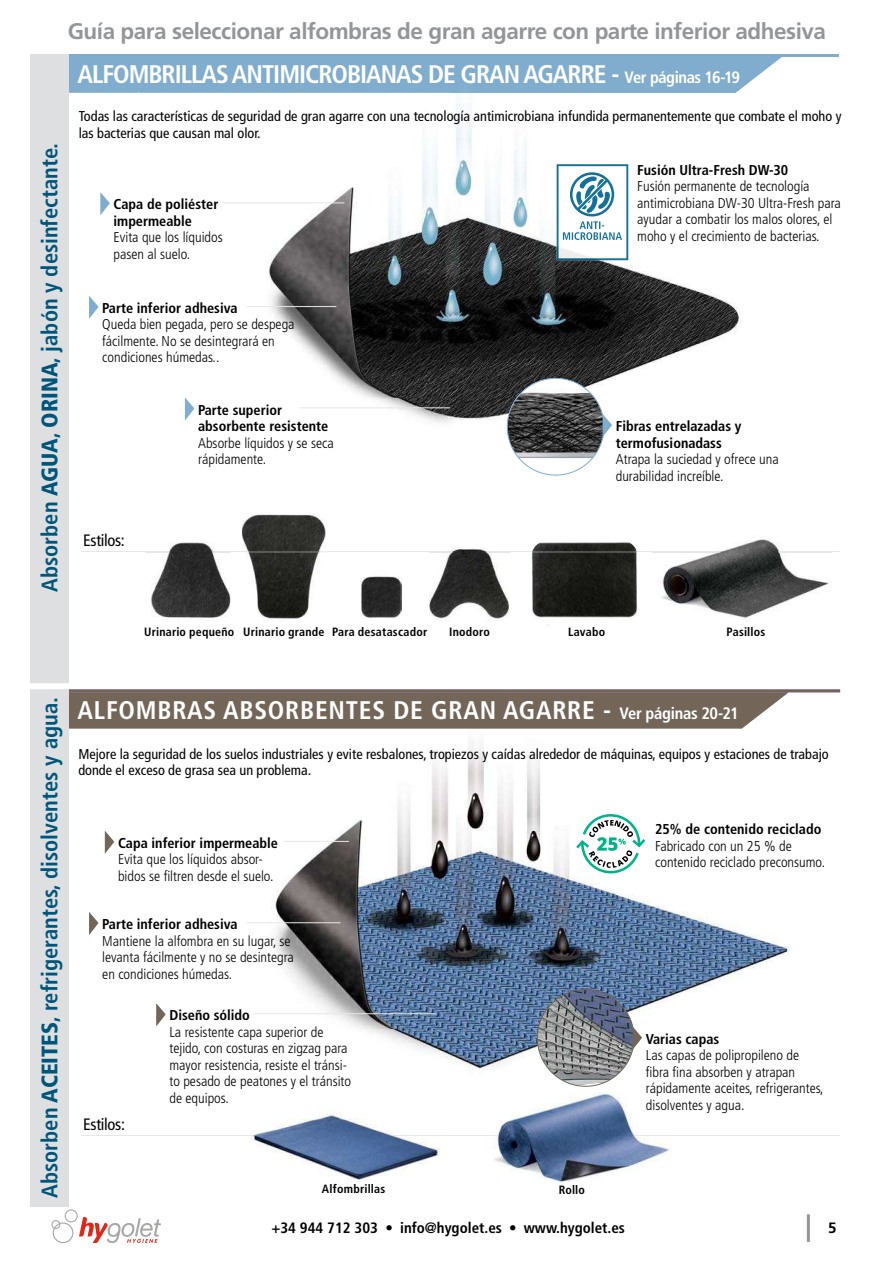
<style>
.page{position:relative;width:893px;height:1263px;background:#fff}
.page>*{position:absolute;margin:0;border:0;box-sizing:border-box;transform-origin:0 0}
.t1{font:700 condensed 25.5px "Frutiger";letter-spacing:-.04em;color:#fff}
.t2{font:700 condensed 25.5px "Frutiger";letter-spacing:.03em;color:#fff}
.t3{font:700 condensed 22.5px "Frutiger";color:#00567a}
.t4{font:700 22.5px "Frutiger";letter-spacing:-.02em;color:#939598}
.t5{font:condensed 16.5px "Frutiger";letter-spacing:-.02em;color:#000}
.t6{font:700 condensed 15px "Frutiger";color:#000}
.t7{font:700 15px "Frutiger";color:#000}
.t8{font:300 condensed 14.25px/16.5px "Frutiger";color:#000}
.t9{font:condensed 14.25px/16.5px "Frutiger";color:#000}
.t10{font:700 condensed 14.25px/16.5px "Frutiger";color:#000}
.t11{font:700 condensed 12px "Frutiger";letter-spacing:.015em;color:#000}
.s1{font-size:16.5px}
.s2{font-weight:900}
.s3{font-weight:300}
</style>
<div class="page">
<hr style="left:807px;top:1214px;width:3px;height:28px;background:#939598">
<div style="left:69px;top:57px;width:713px;height:36px;background:#80adce"></div>
<hr style="left:69px;top:54px;width:770px;height:3px;background:#80adce">
<div style="left:31px;top:54px;width:38px;height:1153px;background:#dddfe1"></div>
<img style="left:271px;top:742px;width:519px;height:328px">
<hr style="left:81px;top:551px;width:759px;height:1px;background:#e6e7e8">
<img style="left:269px;top:139px;width:180px;height:259px">
<img style="left:449px;top:81px;width:311px;height:317px">
<img style="left:760px;top:81px;width:22px;height:12px">
<img style="left:194px;top:398px;width:388px;height:78px">
<div style="left:139px;top:81px;width:611px;height:12px;background:#80adce"></div>
<img style="left:653px;top:538px;width:179px;height:82px">
<img style="left:653px;top:551px;width:179px;height:1px">
<svg style="left:69px;top:692px;width:720px;height:37px;background:#786c60"></svg>
<img style="left:146px;top:542px;width:85px;height:76px">
<img style="left:146px;top:551px;width:85px;height:1px">
<img style="left:507px;top:378px;width:97px;height:90px">
<img style="left:507px;top:427px;width:46px;height:48px">
<hr style="left:299px;top:407px;width:151px;height:1px;background:#e6e7e8">
<hr style="left:247px;top:306px;width:89px;height:1px;background:#e6e7e8">
<hr style="left:223px;top:202px;width:121px;height:1px;background:#e6e7e8">
<img style="left:532px;top:542px;width:105px;height:10px">
<img style="left:242px;top:513px;width:84px;height:107px">
<img style="left:245px;top:551px;width:81px;height:1px">
<img style="left:429px;top:548px;width:81px;height:72px">
<img style="left:429px;top:551px;width:81px;height:1px">
<img style="left:360px;top:576px;width:41px;height:42px">
<img style="left:537px;top:989px;width:97px;height:96px">
<hr style="left:254px;top:1013px;width:181px;height:1px;background:#e6e7e8">
<hr style="left:247px;top:922px;width:94px;height:1px;background:#e6e7e8">
<hr style="left:283px;top:841px;width:66px;height:1px;background:#e6e7e8">
<hr style="left:69px;top:689px;width:771px;height:3px;background:#736659">
<div style="left:13px;top:683px;width:833px;height:6px;background:#fff"></div>
<hr style="left:81px;top:1135px;width:759px;height:1px;background:#e6e7e8">
<img style="left:493px;top:1093px;width:179px;height:92px">
<img style="left:493px;top:1135px;width:179px;height:1px">
<img style="left:250px;top:1114px;width:195px;height:66px">
<img style="left:250px;top:1135px;width:195px;height:1px">
<img style="left:557px;top:164px;width:71px;height:96px">
<svg style="left:603px;top:414px;width:9px;height:23px"></svg>
<svg style="left:89px;top:296px;width:10px;height:23px"></svg>
<svg style="left:100px;top:192px;width:10px;height:23px"></svg>
<svg style="left:185px;top:397px;width:9px;height:23px"></svg>
<svg style="left:575px;top:811px;width:71px;height:65px"></svg>
<svg style="left:633px;top:1026px;width:9px;height:24px"></svg>
<svg style="left:89px;top:912px;width:10px;height:23px"></svg>
<svg style="left:105px;top:831px;width:9px;height:23px"></svg>
<svg style="left:156px;top:1003px;width:10px;height:23px"></svg>
<svg style="left:51px;top:1209px;width:110px;height:34px"></svg>
<h2 class="t4" style="left:68px;top:18px;width:760px">Guía para seleccionar alfombras de gran agarre con parte inferior adhesiva</h2>
<h1 class="t1" style="left:78px;top:59px;width:664px">ALFOMBRILLAS ANTIMICROBIANAS DE GRAN AGARRE - <span class="s1">Ver páginas 16-19</span></h1>
<h2 class="t3" style="left:36px;top:592px;width:450px;rotate:-90deg">Absorben <span class="s2">AGUA</span>, <span class="s2">ORINA</span>, jabón y desinfectante.</h2>
<p class="t9" style="left:79px;top:108px;width:764px">Todas las características de seguridad de gran agarre con una tecnología antimicrobiana infundida permanentemente que combate el moho y las bacterias que causan mal olor.</p>
<p class="t10" style="left:114px;top:196px;width:106px">Capa de poliéster impermeable</p>
<p class="t8" style="left:114px;top:229px;width:111px">Evita que los líquidos pasen al suelo.</p>
<p class="t10" style="left:102px;top:300px;width:137px">Parte inferior adhesiva</p>
<p class="t8" style="left:102px;top:316px;width:194px">Queda bien pegada, pero se despega fácilmente. No se desintegrará en condiciones húmedas..</p>
<p class="t5" style="left:83px;top:531px;width:43px">Estilos:</p>
<p class="t10" style="left:198px;top:401px;width:132px">Parte superior absorbente resistente</p>
<p class="t8" style="left:198px;top:435px;width:137px">Absorbe líquidos y se seca rápidamente.</p>
<p class="t10" style="left:637px;top:162px;width:153px">Fusión Ultra-Fresh DW-30</p>
<p class="t8" style="left:637px;top:178px;width:205px">Fusión permanente de tecnología antimicrobiana DW-30 Ultra-Fresh para ayudar a combatir los malos olores, el moho y el crecimiento de bacterias.</p>
<p class="t10" style="left:616px;top:418px;width:127px">Fibras entrelazadas y termofusionadass</p>
<p class="t8" style="left:616px;top:451px;width:165px">Atrapa la suciedad y ofrece una durabilidad increíble.</p>
<p class="t11" style="left:144px;top:625px;width:92px">Urinario pequeño</p>
<p class="t11" style="left:243px;top:625px;width:186px">Urinario grande Para desatascador</p>
<p class="t11" style="left:449px;top:625px;width:42px">Inodoro</p>
<p class="t11" style="left:568px;top:625px;width:39px">Lavabo</p>
<p class="t11" style="left:726px;top:625px;width:40px">Pasillos</p>
<h2 class="t3" style="left:36px;top:1197px;width:502px;rotate:-90deg">Absorben <span class="s2">ACEITES</span>, refrigerantes, disolventes y agua.</h2>
<h1 class="t2" style="left:78px;top:695px;width:663px">ALFOMBRAS ABSORBENTES DE GRAN AGARRE - <span class="s1">Ver páginas 20-21</span></h1>
<p class="t9" style="left:78px;top:746px;width:752px">Mejore la seguridad de los suelos industriales y evite resbalones, tropiezos y caídas alrededor de máquinas, equipos y estaciones de trabajo donde el exceso de grasa sea un problema.</p>
<p class="t10" style="left:118px;top:835px;width:161px">Capa inferior impermeable</p>
<p class="t8" style="left:118px;top:851px;width:157px">Evita que los líquidos absor&shy;bidos se filtren desde el suelo.</p>
<p class="t10" style="left:102px;top:916px;width:137px">Parte inferior adhesiva</p>
<p class="t8" style="left:102px;top:932px;width:193px">Mantiene la alfombra en su lugar, se levanta fácilmente y no se desintegra en condiciones húmedas.</p>
<p class="t5" style="left:83px;top:1114px;width:43px">Estilos:</p>
<p class="t10" style="left:169px;top:1007px;width:82px">Diseño sólido</p>
<p class="t8" style="left:169px;top:1024px;width:183px">La resistente capa superior de tejido, con costuras en zigzag para mayor resistencia, resiste el tránsi&shy;to pesado de peatones y el tránsito de equipos.</p>
<p class="t10" style="left:655px;top:821px;width:168px">25% de contenido reciclado</p>
<p class="t8" style="left:655px;top:838px;width:172px">Fabricado con un 25 % de contenido reciclado preconsumo.</p>
<p class="t10" style="left:646px;top:1030px;width:75px">Varias capas</p>
<p class="t8" style="left:646px;top:1047px;width:179px">Las capas de polipropileno de fibra fina absorben y atrapan rápidamente aceites, refrigerantes, disolventes y agua.</p>
<p class="t11" style="left:322px;top:1182px;width:65px">Alfombrillas</p>
<p class="t11" style="left:559px;top:1183px;width:28px">Rollo</p>
<p class="t6" style="left:271px;top:1218px;width:355px">+34 944 712 303 <span class="s3">•</span> info@hygolet.es <span class="s3">•</span> www.hygolet.es</p>
<p class="t7" style="left:828px;top:1218px;width:10px">5</p>
</div>
